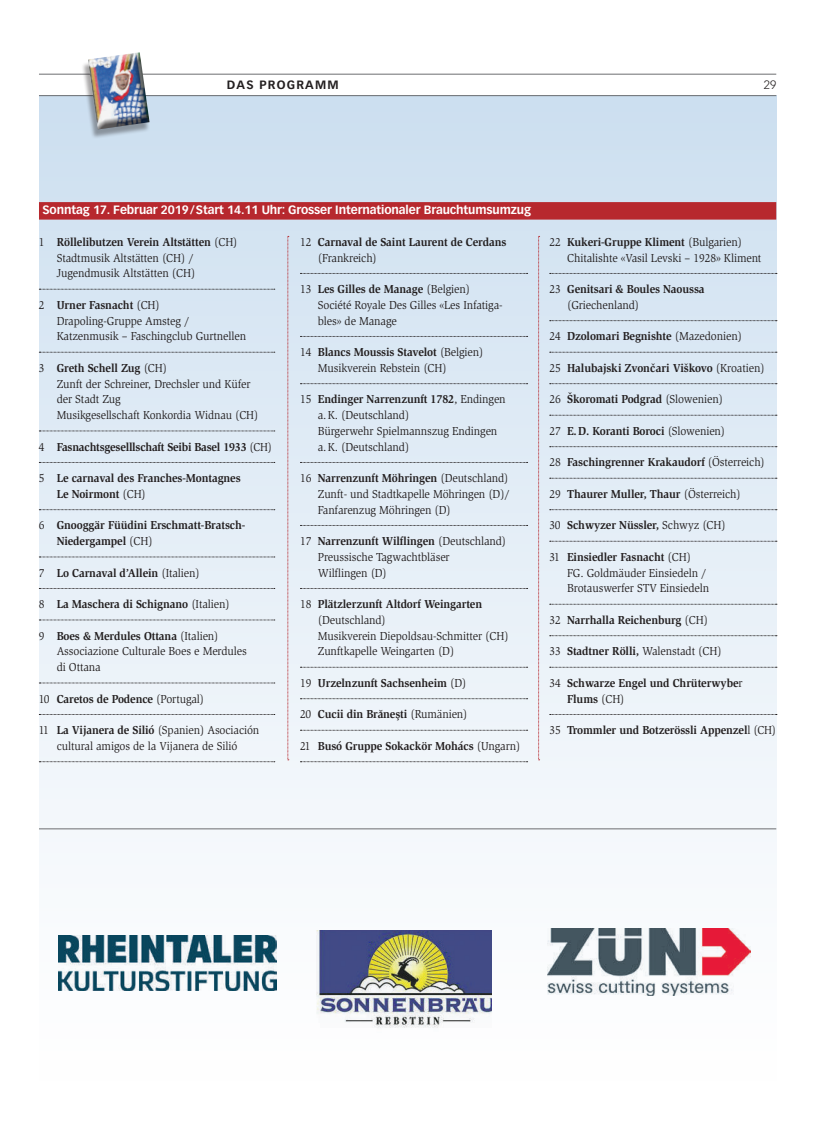
<style>
.page{position:relative;width:833px;height:1134px;background:#fff}
.page>*{position:absolute;margin:0;border:0;box-sizing:border-box;transform-origin:0 0}
.t1{font:11.88px/15.8px "Slimbach";letter-spacing:-.01em;color:#231f20;scale:.94 1}
.t2{font:700 11.88px/15.8px "Slimbach";letter-spacing:-.01em;color:#231f20;scale:.94 1}
.t3{font:700 11.88px "Vectora LH";letter-spacing:-.01em;color:#fff}
.t4{font:700 11.88px "Vectora LH";letter-spacing:.1em;color:#231f20}
.t5{font:300 11.88px "Vectora LH";color:#231f20}
.s1{font-weight:700}
.s2{font-weight:400}
</style>
<div class="page">
<div style="left:39px;top:96px;width:737px;height:985px;background:linear-gradient(to bottom,#cddff0,#fffffe)"></div>
<hr style="left:39px;top:95px;width:737px;height:1px;background:#6c6d70">
<hr style="left:39px;top:74px;width:737px;height:1px;background:#6c6d70">
<div style="left:81px;top:55px;width:69px;height:84px;background:#231f20;opacity:.4"></div>
<img style="left:88px;top:52px;width:62px;height:78px">
<div style="left:39px;top:202px;width:737px;height:18px;background:#b7282e"></div>
<svg style="left:39px;top:289px;width:236px;height:1px"></svg>
<svg style="left:39px;top:352px;width:236px;height:1px"></svg>
<svg style="left:39px;top:431px;width:236px;height:1px"></svg>
<svg style="left:39px;top:462px;width:236px;height:1px"></svg>
<svg style="left:39px;top:509px;width:236px;height:1px"></svg>
<svg style="left:39px;top:557px;width:236px;height:1px"></svg>
<svg style="left:39px;top:588px;width:236px;height:1px"></svg>
<svg style="left:39px;top:620px;width:236px;height:1px"></svg>
<svg style="left:39px;top:683px;width:236px;height:1px"></svg>
<svg style="left:39px;top:714px;width:236px;height:1px"></svg>
<svg style="left:39px;top:761px;width:236px;height:1px"></svg>
<svg style="left:300px;top:273px;width:227px;height:1px"></svg>
<svg style="left:300px;top:336px;width:227px;height:1px"></svg>
<svg style="left:300px;top:383px;width:227px;height:1px"></svg>
<svg style="left:300px;top:462px;width:227px;height:1px"></svg>
<svg style="left:300px;top:525px;width:227px;height:1px"></svg>
<svg style="left:300px;top:588px;width:227px;height:1px"></svg>
<svg style="left:300px;top:667px;width:227px;height:1px"></svg>
<svg style="left:300px;top:698px;width:227px;height:1px"></svg>
<svg style="left:300px;top:730px;width:227px;height:1px"></svg>
<svg style="left:300px;top:761px;width:227px;height:1px"></svg>
<svg style="left:550px;top:273px;width:227px;height:1px"></svg>
<svg style="left:550px;top:320px;width:227px;height:1px"></svg>
<svg style="left:550px;top:352px;width:227px;height:1px"></svg>
<svg style="left:550px;top:383px;width:227px;height:1px"></svg>
<svg style="left:550px;top:415px;width:227px;height:1px"></svg>
<svg style="left:550px;top:446px;width:227px;height:1px"></svg>
<svg style="left:550px;top:478px;width:227px;height:1px"></svg>
<svg style="left:550px;top:509px;width:227px;height:1px"></svg>
<svg style="left:550px;top:541px;width:227px;height:1px"></svg>
<svg style="left:550px;top:604px;width:227px;height:1px"></svg>
<svg style="left:550px;top:635px;width:227px;height:1px"></svg>
<svg style="left:550px;top:667px;width:227px;height:1px"></svg>
<svg style="left:550px;top:714px;width:227px;height:1px"></svg>
<svg style="left:287px;top:236px;width:2px;height:524px"></svg>
<svg style="left:538px;top:236px;width:1px;height:524px"></svg>
<img style="left:58px;top:936px;width:218px;height:55px">
<img style="left:316px;top:931px;width:176px;height:101px">
<img style="left:547px;top:928px;width:204px;height:68px">
<hr style="left:39px;top:829px;width:737px;height:1px;background:#6c6d70">
<p class="t4" style="left:227px;top:78px;width:113px">DAS PROGRAMM</p>
<p class="t5" style="left:764px;top:78px;width:14px">29</p>
<p class="t3" style="left:42px;top:203px;width:490px">Sonntag 17. Februar 2019/Start 14.11 Uhr: Grosser Internationaler Brauchtumsumzug</p>
<p class="t1" style="left:57px;top:234px;width:194px;text-indent:-18px">1 <span class="s1">Röllelibutzen Verein Altstätten</span> (CH)<br>Stadtmusik Altstätten (CH) /<br>Jugendmusik Altstätten (CH)</p>
<p class="t1" style="left:57px;top:297px;width:203px;text-indent:-18px">2 <span class="s1">Urner Fasnacht</span> (CH)<br>Drapoling-Gruppe Amsteg /<br>Katzenmusik – Faschingclub Gurtnellen</p>
<p class="t1" style="left:57px;top:360px;width:216px;text-indent:-18px">3 <span class="s1">Greth Schell Zug</span> (CH)<br>Zunft der Schreiner, Drechsler und Küfer der Stadt Zug<br>Musikgesellschaft Konkordia Widnau (CH)</p>
<p class="t2" style="left:39px;top:439px;width:249px"><span class="s2">4</span> Fasnachtsgeselllschaft Seibi Basel 1933 <span class="s2">(CH)</span></p>
<p class="t2" style="left:57px;top:470px;width:197px;text-indent:-18px"><span class="s2">5</span> Le carnaval des Franches-Montagnes<br>Le Noirmont <span class="s2">(CH)</span></p>
<p class="t2" style="left:57px;top:517px;width:202px;text-indent:-18px"><span class="s2">6</span> Gnooggär Füüdini Erschmatt-Bratsch-<br>Niedergampel <span class="s2">(CH)</span></p>
<p class="t2" style="left:39px;top:565px;width:173px"><span class="s2">7</span> Lo Carnaval d’Allein <span class="s2">(Italien)</span></p>
<p class="t2" style="left:39px;top:596px;width:204px"><span class="s2">8</span> La Maschera di Schignano <span class="s2">(Italien)</span></p>
<p class="t1" style="left:57px;top:628px;width:204px;text-indent:-18px">9 <span class="s1">Boes &amp; Merdules Ottana</span> (Italien)<br>Associazione Culturale Boes e Merdules di Ottana</p>
<p class="t2" style="left:39px;top:691px;width:177px"><span class="s2">10</span> Caretos de Podence <span class="s2">(Portugal)</span></p>
<p class="t1" style="left:39px;top:722px;width:236px;text-align:center">11 <span class="s1">La Vijanera de Silió</span> (Spanien) Asociación cultural amigos de la Vijanera de Silió</p>
<p class="t2" style="left:318px;top:234px;width:202px;text-indent:-18px"><span class="s2">12</span> Carnaval de Saint Laurent de Cerdans <span class="s2">(Frankreich)</span></p>
<p class="t1" style="left:318px;top:281px;width:198px;text-indent:-18px">13 <span class="s1">Les Gilles de Manage</span> (Belgien)<br>Société Royale Des Gilles «Les Infatiga&shy;bles» de Manage</p>
<p class="t1" style="left:318px;top:344px;width:178px;text-indent:-18px">14 <span class="s1">Blancs Moussis Stavelot</span> (Belgien)<br>Musikverein Rebstein (CH)</p>
<p class="t1" style="left:318px;top:391px;width:201px;text-indent:-18px">15 <span class="s1">Endinger Narrenzunft 1782</span>, Endingen a.K. (Deutschland)<br>Bürgerwehr Spielmannszug Endingen a.K. (Deutschland)</p>
<p class="t1" style="left:318px;top:470px;width:206px;text-align:justify;text-indent:-18px">16 <span class="s1">Narrenzunft Möhringen</span> (Deutschland)<br>Zunft- und Stadtkapelle Möhringen (D)/ Fanfarenzug Möhringen (D)</p>
<p class="t1" style="left:318px;top:533px;width:202px;text-indent:-18px">17 <span class="s1">Narrenzunft Wilflingen</span> (Deutschland)<br>Preussische Tagwachtbläser<br>Wilflingen (D)</p>
<p class="t1" style="left:318px;top:596px;width:204px;text-indent:-18px">18 <span class="s1">Plätzlerzunft Altdorf Weingarten </span>(Deutschland)<br>Musikverein Diepoldsau-Schmitter (CH)<br>Zunftkapelle Weingarten (D)</p>
<p class="t2" style="left:300px;top:675px;width:178px"><span class="s2">19</span> Urzelnzunft Sachsenheim <span class="s2">(D)</span></p>
<p class="t2" style="left:300px;top:706px;width:180px"><span class="s2">20</span> Cucii din Bra˘nes¸ti <span class="s2">(Rumänien)</span></p>
<p class="t2" style="left:300px;top:738px;width:236px"><span class="s2">21</span> Busó Gruppe Sokackör Mohács <span class="s2">(Ungarn)</span></p>
<p class="t1" style="left:567px;top:234px;width:208px;text-indent:-18px">22 <span class="s1">Kukeri-Gruppe Kliment</span> (Bulgarien)<br>Chitalishte «Vasil Levski – 1928» Kliment</p>
<p class="t2" style="left:567px;top:281px;width:148px;text-indent:-18px"><span class="s2">23</span> Genitsari &amp; Boules Naoussa <span class="s2">(Griechenland)</span></p>
<p class="t2" style="left:549px;top:328px;width:206px"><span class="s2">24</span> Dzolomari Begnishte <span class="s2">(Mazedonien)</span></p>
<p class="t2" style="left:549px;top:360px;width:230px"><span class="s2">25</span> Halubajski Zvoncˇari Viškovo <span class="s2">(Kroatien)</span></p>
<p class="t2" style="left:549px;top:391px;width:186px"><span class="s2">26</span> Škoromati Podgrad <span class="s2">(Slowenien)</span></p>
<p class="t2" style="left:549px;top:423px;width:189px"><span class="s2">27</span> E.D. Koranti Boroci <span class="s2">(Slowenien)</span></p>
<p class="t2" style="left:549px;top:454px;width:231px"><span class="s2">28</span> Faschingrenner Krakaudorf <span class="s2">(Österreich)</span></p>
<p class="t2" style="left:549px;top:486px;width:205px"><span class="s2">29</span> Thaurer Muller, Thaur <span class="s2">(Österreich)</span></p>
<p class="t2" style="left:549px;top:517px;width:189px"><span class="s2">30</span> Schwyzer Nüssler, <span class="s2">Schwyz (CH)</span></p>
<p class="t1" style="left:567px;top:549px;width:153px;text-indent:-18px">31 <span class="s1">Einsiedler Fasnacht</span> (CH)<br>FG. Goldmäuder Einsiedeln /<br>Brotauswerfer STV Einsiedeln</p>
<p class="t2" style="left:549px;top:612px;width:170px"><span class="s2">32</span> Narrhalla Reichenburg <span class="s2">(CH)</span></p>
<p class="t1" style="left:549px;top:644px;width:185px">33 <span class="s1">Stadtner Rölli,</span> Walenstadt (CH)</p>
<p class="t2" style="left:567px;top:675px;width:188px;text-indent:-18px"><span class="s2">34</span> Schwarze Engel und Chrüterwybe<span class="s2">r<br></span>Flums <span class="s2">(CH)</span></p>
<p class="t2" style="left:549px;top:722px;width:243px"><span class="s2">35</span> Trommler und Botzerössli Appenzel<span class="s2">l (CH)</span></p>
</div>
